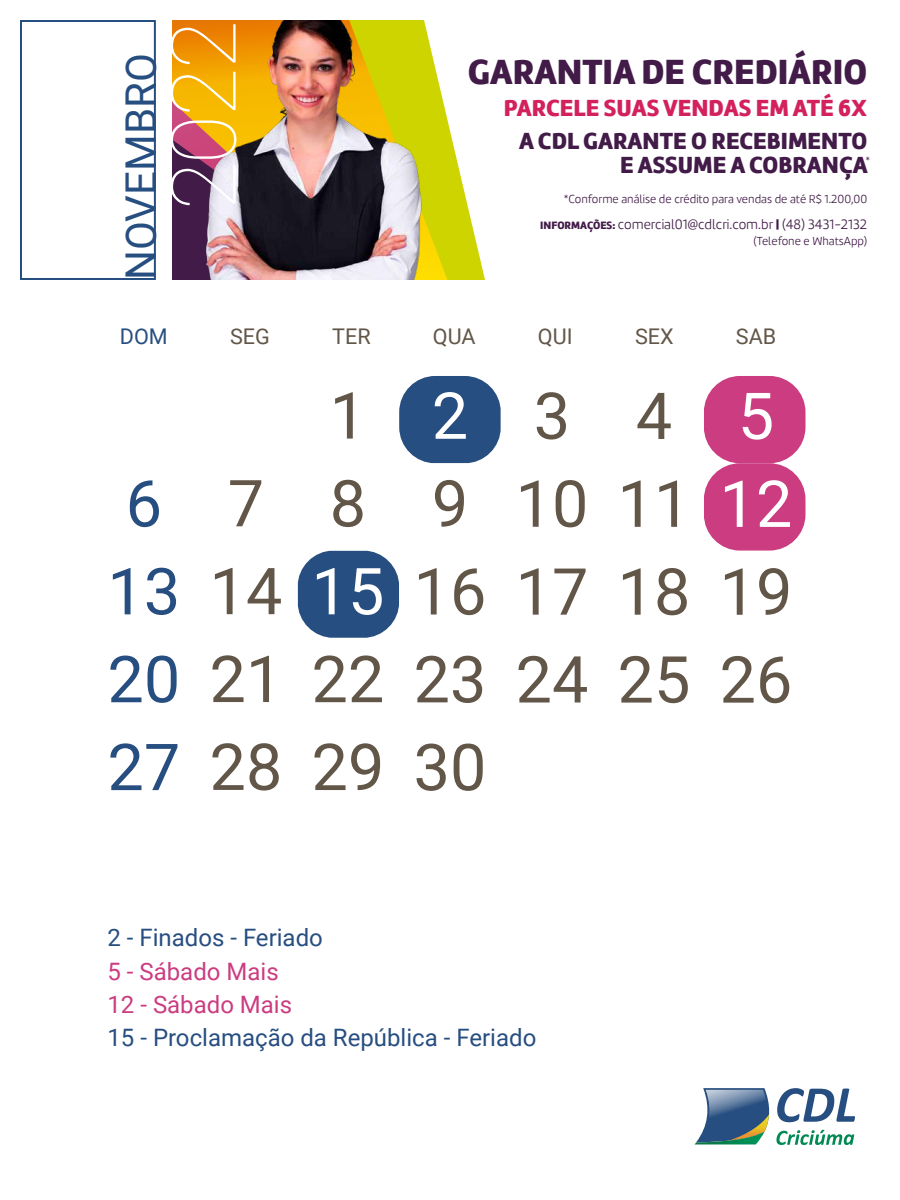
<style>
.page{position:relative;width:900px;height:1200px;background:#fff}
.page>*{position:absolute;margin:0;border:0;box-sizing:border-box;transform-origin:0 0}
.t1{font:100 90px "Roboto";color:#fff}
.t2{font:64.8px/87.9px "Roboto";color:#625648}
.t3{font:64.8px/87.9px "Roboto";color:#274e80}
.t4{font:64.8px "Roboto";color:#fff}
.t5{font:42px "Roboto";color:#274e80}
.t6{font:36px "Amelia Basic Black";color:#421b48}
.t7{font:24px "Roboto";color:#274e80}
.t8{font:24px/24.5px "Amelia Basic Black";color:#421b48;text-align:right}
.t9{font:24px/33.2px "Roboto";color:#cb3c80}
.t10{font:24px "Amelia Basic Black";color:#d3215e}
.t11{font:21.6px "Roboto";color:#625648}
.t12{font:21.6px "Roboto";color:#274e80}
.t13{font:14px "Amelia Basic Light";color:#421b48}
.t14{font:12px "Amelia Basic Light";color:#421b48}
.s1{font-family:"Amelia Basic Black";font-size:11px}
.s2{font-family:"Amelia Basic Black"}
.s3{color:#fff}
</style>
<div class="page">
<div style="left:298px;top:551px;width:101px;height:87px;background:#274e80;border-radius:36px"></div>
<div style="left:399px;top:376px;width:102px;height:87px;background:#274e80;border-radius:36px"></div>
<div style="left:704px;top:376px;width:102px;height:87px;background:#cb3c80;border-radius:36px"></div>
<div style="left:704px;top:463px;width:102px;height:88px;background:#cb3c80;border-radius:36px"></div>
<img style="left:172px;top:20px;width:313px;height:260px">
<svg style="left:695px;top:1088px;width:160px;height:57px"></svg>
<svg style="left:20px;top:20px;width:136px;height:260px"></svg>
<h3 class="t5" style="left:112px;top:280px;width:228px;rotate:-90deg">NOVEMBRO</h3>
<h1 class="t1" style="left:141px;top:210px;width:192px;rotate:-90deg">2022</h1>
<h3 class="t6" style="left:468px;top:50px;width:401px">GARANTIA DE CREDIÁRIO</h3>
<h3 class="t10" style="left:504px;top:94px;width:365px">PARCELE SUAS VENDAS EM ATÉ 6X</h3>
<h3 class="t8" style="left:519px;top:129px;width:350px">A CDL GARANTE O RECEBIMENTO<br>E ASSUME A COBRANÇA</h3>
<p class="t14" style="left:564px;top:193px;width:305px">*Conforme análise de crédito para vendas de até R$ 1.200,00</p>
<p class="t14" style="left:866px;top:154px;width:6px">*</p>
<p class="t13" style="left:540px;top:216px;width:328px"><span class="s1">INFORMAÇÕES:</span> comercial01@cdlcri.com.br <span class="s2">|</span> (48) 3431-2132</p>
<p class="t14" style="left:754px;top:234px;width:115px">(Telefone e WhatsApp)</p>
<h3 class="t12" style="left:120px;top:321px;width:49px">DOM</h3>
<h3 class="t11" style="left:230px;top:321px;width:41px">SEG</h3>
<h3 class="t11" style="left:332px;top:321px;width:40px">TER</h3>
<h3 class="t11" style="left:433px;top:321px;width:44px">QUA</h3>
<h3 class="t11" style="left:538px;top:321px;width:36px">QUI</h3>
<h3 class="t11" style="left:635px;top:321px;width:40px">SEX</h3>
<h3 class="t11" style="left:736px;top:321px;width:42px">SAB</h3>
<h2 class="t3" style="left:107px;top:457px;width:74px">6<br>13<br>20<br>27</h2>
<h2 class="t2" style="left:210px;top:457px;width:74px">7<br>14<br>21<br>28</h2>
<h2 class="t2" style="left:330px;top:369px;width:38px">1<br>8</h2>
<h2 class="t4" style="left:312px;top:546px;width:74px">15</h2>
<h2 class="t2" style="left:312px;top:633px;width:74px">22<br>29</h2>
<h2 class="t4" style="left:432px;top:370px;width:38px">2</h2>
<h2 class="t2" style="left:414px;top:457px;width:74px">9<br>16<br>23<br>30</h2>
<h2 class="t2" style="left:516px;top:370px;width:278px">3<br>10 11 <span class="s3">12<br></span>17 18 19<br>24 25 26</h2>
<h2 class="t2" style="left:636px;top:370px;width:38px">4</h2>
<h2 class="t4" style="left:738px;top:371px;width:38px">5</h2>
<h3 class="t7" style="left:108px;top:921px;width:217px">2 - Finados - Feriado</h3>
<h3 class="t9" style="left:108px;top:954px;width:186px">5 - Sábado Mais<br>12 - Sábado Mais</h3>
<h3 class="t7" style="left:108px;top:1021px;width:430px">15 - Proclamação da República - Feriado</h3>
</div>
